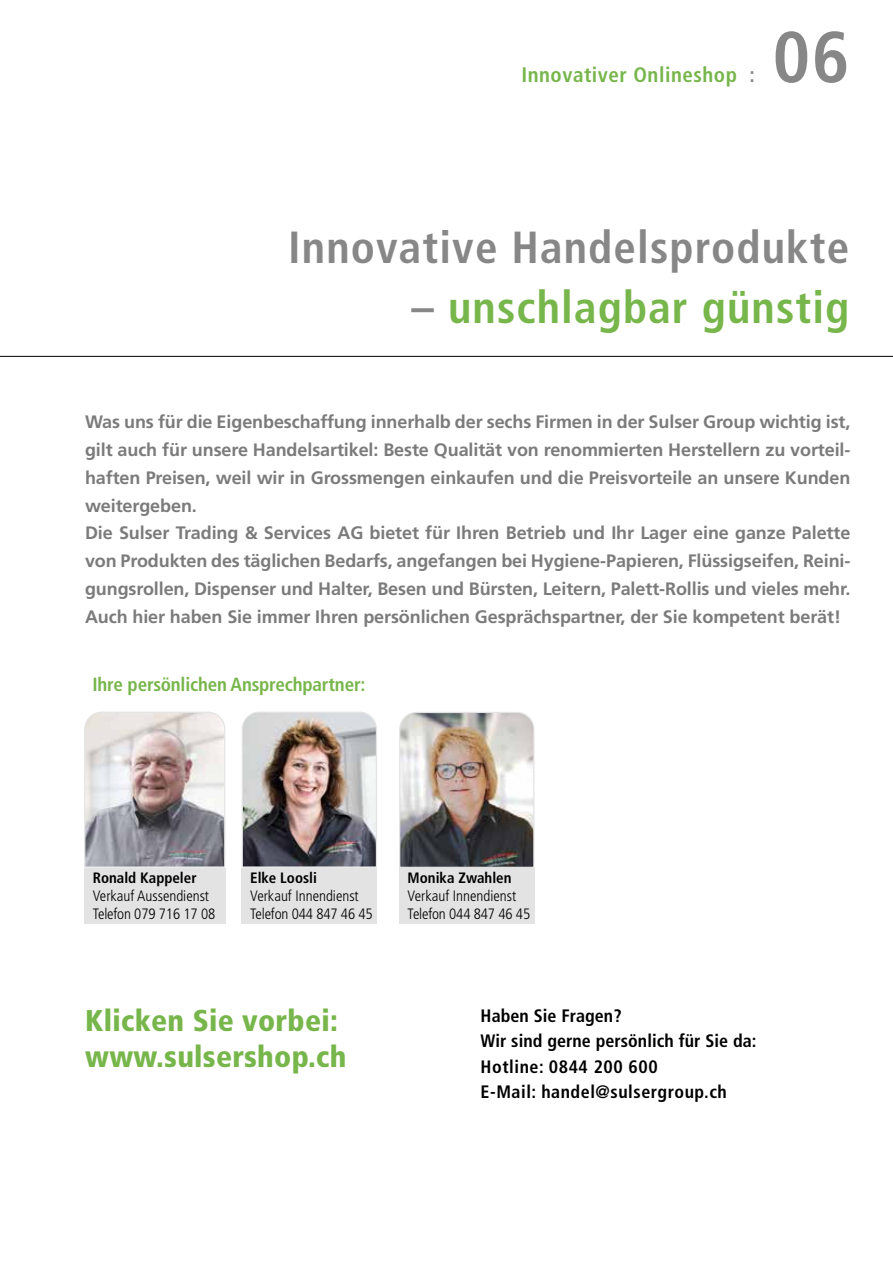
<style>
.page{position:relative;width:893px;height:1263px;background:#fff}
.page>*{position:absolute;margin:0;border:0;box-sizing:border-box;transform-origin:0 0}
.t1{font:700 condensed 72px "Frutiger";color:#878787}
.t2{font:700 condensed 45px "Frutiger";letter-spacing:.025em;color:#878787}
.t3{font:700 condensed 45px "Frutiger";letter-spacing:.025em;color:#77b64b}
.t4{font:900 condensed 30px/36px "Frutiger";letter-spacing:.01em;color:#77b64b}
.t5{font:700 condensed 21px "Frutiger";letter-spacing:.025em;color:#77b64b}
.t6{font:700 condensed 19.05px "Frutiger";letter-spacing:-.01em;color:#77b64b}
.t7{font:700 18px/27.8px "Frutiger";letter-spacing:-.005em;color:#7c7b7b}
.t8{font:700 condensed 18px/25.5px "Frutiger";letter-spacing:.005em;color:#000}
.t9{font:300 condensed 15px/18px "Frutiger";color:#000}
.t10{font:700 condensed 15px "Frutiger";color:#000}
.s1{color:#878787}
</style>
<div class="page">
<svg style="left:84px;top:711px;width:142px;height:157px;background:#bab4b6"></svg>
<img style="left:399px;top:712px;width:136px;height:156px">
<img style="left:242px;top:711px;width:135px;height:157px">
<div style="left:84px;top:868px;width:141px;height:55px;background:#e3e3e3"></div>
<div style="left:399px;top:868px;width:135px;height:56px;background:#e3e3e3"></div>
<div style="left:242px;top:868px;width:135px;height:55px;background:#e3e3e3"></div>
<hr style="left:0;top:356px;width:893px;height:1px;background:#000">
<p class="t5" style="left:521px;top:62px;width:235px">Innovativer Onlineshop <span class="s1">:</span></p>
<h1 class="t1" style="left:773px;top:15px;width:78px">06</h1>
<h2 class="t2" style="left:288px;top:221px;width:563px">Innovative Handelsprodukte</h2>
<h2 class="t3" style="left:412px;top:281px;width:439px"><span class="s1">–</span> unschlagbar günstig</h2>
<p class="t7" style="left:85px;top:408px;width:767px">Was uns für die Eigenbeschaffung innerhalb der sechs Firmen in der Sulser Group wichtig ist, gilt auch für unsere Handelsartikel: Beste Qualität von renommierten Herstellern zu vorteil&shy;haften Preisen, weil wir in Grossmengen einkaufen und die Preisvorteile an unsere Kunden weitergeben.<br>Die Sulser Trading &amp; Services AG bietet für Ihren Betrieb und Ihr Lager eine ganze Palette von Produkten des täglichen Bedarfs, angefangen bei Hygiene-Papieren, Flüssigseifen, Reini&shy;gungsrollen, Dispenser und Halter, Besen und Bürsten, Leitern, Palett-Rollis und vieles mehr.<br>Auch hier haben Sie immer Ihren persönlichen Gesprächspartner, der Sie kompetent berät!</p>
<p class="t6" style="left:92px;top:673px;width:275px">Ihre persönlichen Ansprechpartner:</p>
<p class="t10" style="left:93px;top:869px;width:105px">Ronald Kappeler</p>
<p class="t9" style="left:93px;top:887px;width:124px">Verkauf Aussendienst<br>Telefon 079 716 17 08</p>
<p class="t10" style="left:250px;top:869px;width:68px">Elke Loosli</p>
<p class="t9" style="left:250px;top:887px;width:124px">Verkauf Innendienst<br>Telefon 044 847 46 45</p>
<p class="t10" style="left:408px;top:869px;width:105px">Monika Zwahlen</p>
<p class="t9" style="left:408px;top:887px;width:124px">Verkauf Innendienst<br>Telefon 044 847 46 45</p>
<h3 class="t4" style="left:85px;top:1002px;width:263px">Klicken Sie vorbei: www.sulsershop.ch</h3>
<p class="t8" style="left:481px;top:1002px;width:277px">Haben Sie Fragen?<br>Wir sind gerne persönlich für Sie da:<br>Hotline: 0844 200 600<br>E-Mail: handel@sulsergroup.ch</p>
</div>
